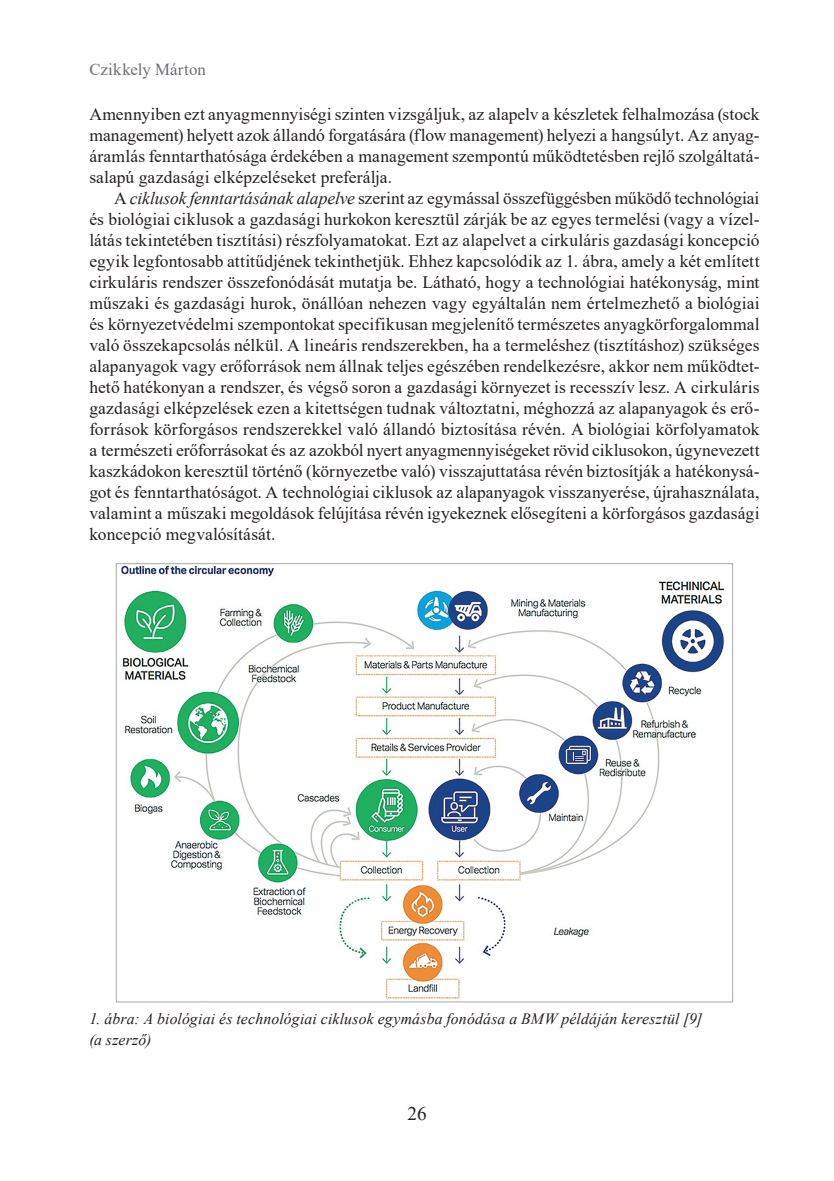
<style>
.page{position:relative;width:834px;height:1181px;background:#fff}
.page>*{position:absolute;margin:0;border:0;box-sizing:border-box;transform-origin:0 0}
.t1{font:19.25px "Times New Roman";color:#231f20}
.Body{font:17.5px/21px "Times New Roman";letter-spacing:.005em;color:#231f20;text-align:justify}
.t2{font:16.8px "Times New Roman";letter-spacing:.01em;color:#6c6d70}
.Figure_Number___Titl{font:italic 15.75px/21px "Times New Roman";letter-spacing:.01em;color:#231f20}
.s1{font-style:italic}
</style>
<div class="page">
<img style="left:121px;top:565px;width:604px;height:434px">
<p class="t2" style="left:89px;top:58px;width:118px">Czikkely Márton</p>
<p class="Body" style="left:89px;top:103px;width:671px">Amennyiben ezt anyagmennyiségi szinten vizsgáljuk, az alapelv a készletek felhalmozása (stock management) helyett azok állandó forgatására (flow management) helyezi a hangsúlyt. Az anyag&shy;áramlás fenntarthatósága érdekében a management szempontú működtetésben rejlő szolgáltatá&shy;salapú gazdasági elképzeléseket preferálja.</p>
<p class="Body" style="left:89px;top:187px;width:671px;text-indent:25px">A <span class="s1">ciklusok fenntartásának alapelve</span> szerint az egymással összefüggésben működő technológiai és biológiai ciklusok a gazdasági hurkokon keresztül zárják be az egyes termelési (vagy a vízel&shy;látás tekintetében tisztítási) részfolyamatokat. Ezt az alapelvet a cirkuláris gazdasági koncepció egyik legfontosabb attitűdjének tekinthetjük. Ehhez kapcsolódik az -1. ábra, amely a két említett cirkuláris rendszer összefonódását mutatja be. Látható, hogy a technológiai hatékonyság, mint műszaki és gazdasági hurok, önállóan nehezen vagy egyáltalán nem értelmezhető a biológiai és környezetvédelmi szempontokat specifikusan megjelenítő természetes anyagkörforgalommal való összekapcsolás nélkül. A lineáris rendszerekben, ha a termeléshez (tisztításhoz) szükséges alapanyagok vagy erőforrások nem állnak teljes egészében rendelkezésre, akkor nem működtet&shy;hető hatékonyan a rendszer, és végső soron a gazdasági környezet is recesszív lesz. A cirkuláris gazdasági elképzelések ezen a kitettségen tudnak változtatni, méghozzá az alapanyagok és erő&shy;források körforgásos rendszerekkel való állandó biztosítása révén. A biológiai körfolyamatok a természeti erőforrásokat és az azokból nyert anyagmennyiségeket rövid ciklusokon, úgynevezett kaszkádokon keresztül történő (környezetbe való) visszajuttatása révén biztosítják a hatékonysá&shy;got és fenntarthatóságot. A technológiai ciklusok az alapanyagok visszanyerése, újrahasználata, valamint a műszaki megoldások felújítása révén igyekeznek elősegíteni a körforgásos gazdasági koncepció megvalósítását.</p>
<p class="Figure_Number___Titl" style="left:89px;top:1007px;width:614px">1. ábra: A biológiai és technológiai ciklusok egymásba fonódása a BMW példáján keresztül [9] (a szerző)</p>
<p class="t1" style="left:407px;top:1100px;width:21px">26</p>
</div>
